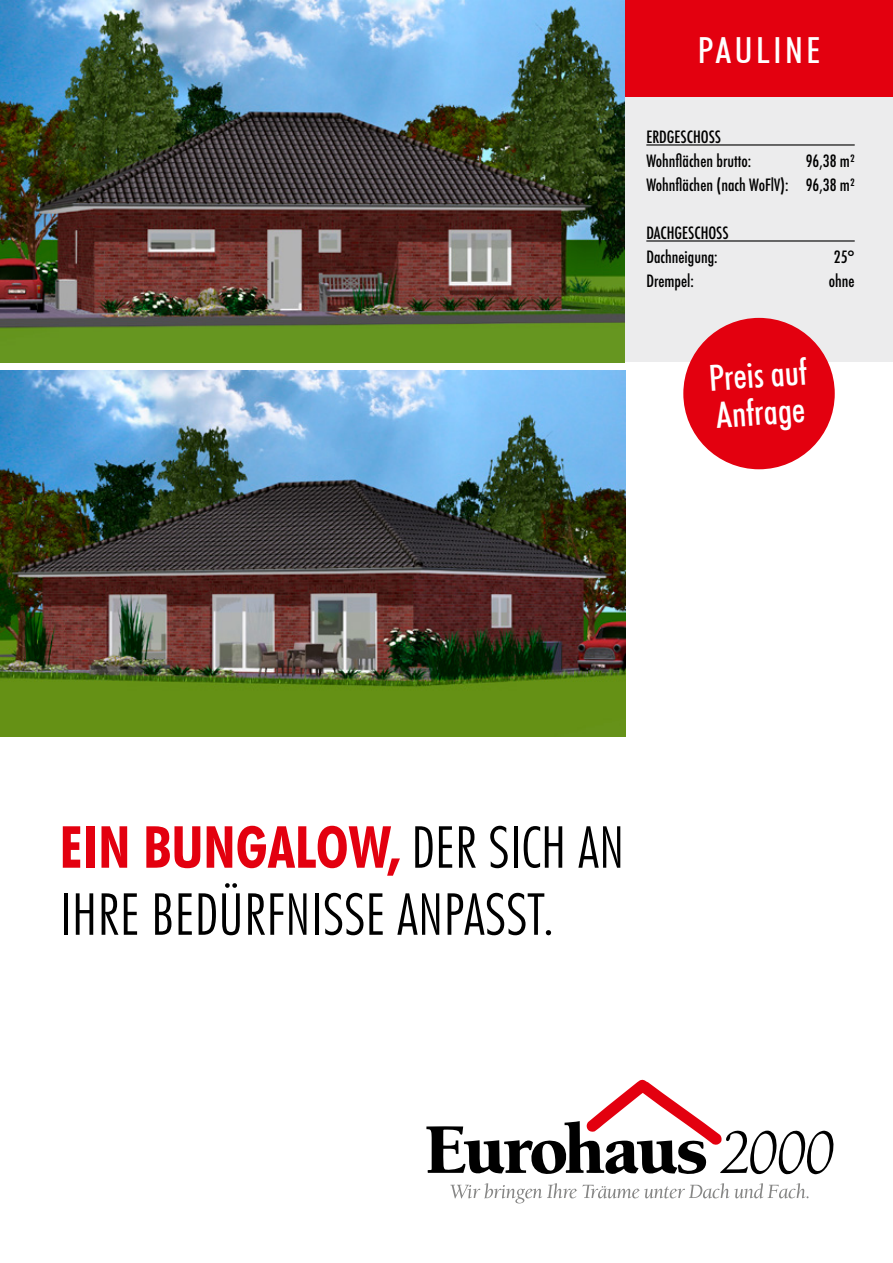
<style>
.page{position:relative;width:893px;height:1263px;background:#fff}
.page>*{position:absolute;margin:0;border:0;box-sizing:border-box;transform-origin:0 0}
.t1{font:300 condensed 58.05px/67.1px "Futura BT";color:#000}
.t2{font:500 condensed 36px/37.5px "Futura BT";letter-spacing:.1em;color:#fff}
.t3{font:500 condensed 16.5px/24px "Futura";color:#000}
.s1{font-weight:700;color:#e3000f}
</style>
<div class="page">
<div style="left:625px;top:0;width:268px;height:98px;background:#e3000f"></div>
<div style="left:625px;top:98px;width:268px;height:264px;background:#ececed"></div>
<img style="left:0;top:0;width:624px;height:362px">
<hr style="left:646px;top:144px;width:209px;height:2px;background:#000">
<hr style="left:646px;top:240px;width:209px;height:2px;background:#000">
<img style="left:0;top:371px;width:625px;height:365px">
<svg style="left:426px;top:1079px;width:408px;height:96px"></svg>
<svg style="left:450px;top:1183px;width:358px;height:20px"></svg>
<div style="left:683px;top:318px;width:152px;height:151px;background:#e3000f;border-radius:50%"></div>
<h2 class="t2" style="left:698px;top:31px;width:124px">PAULINE</h2>
<p class="t3" style="left:646px;top:125px;width:106px">ERDGESCHOSS<br>Wohnflächen brutto:</p>
<p class="t3" style="left:646px;top:149px;width:210px;text-align:right">96,38 m²<br>Wohnflächen (nach WoFlV): 96,38 m²</p>
<p class="t3" style="left:646px;top:221px;width:84px">DACHGESCHOSS<br>Dachneigung:</p>
<p class="t3" style="left:834px;top:245px;width:22px">25°</p>
<p class="t3" style="left:646px;top:269px;width:49px">Drempel:</p>
<p class="t3" style="left:829px;top:269px;width:27px">ohne</p>
<h2 class="t2" style="left:707px;top:359px;width:100px;rotate:-4deg">Preis auf<br>Anfrage</h2>
<h1 class="t1" style="left:60px;top:813px;width:566px"><span class="s1">EIN BUNGALOW,</span> DER SICH AN<br>IHRE BEDÜRFNISSE ANPASST.</h1>
</div>
